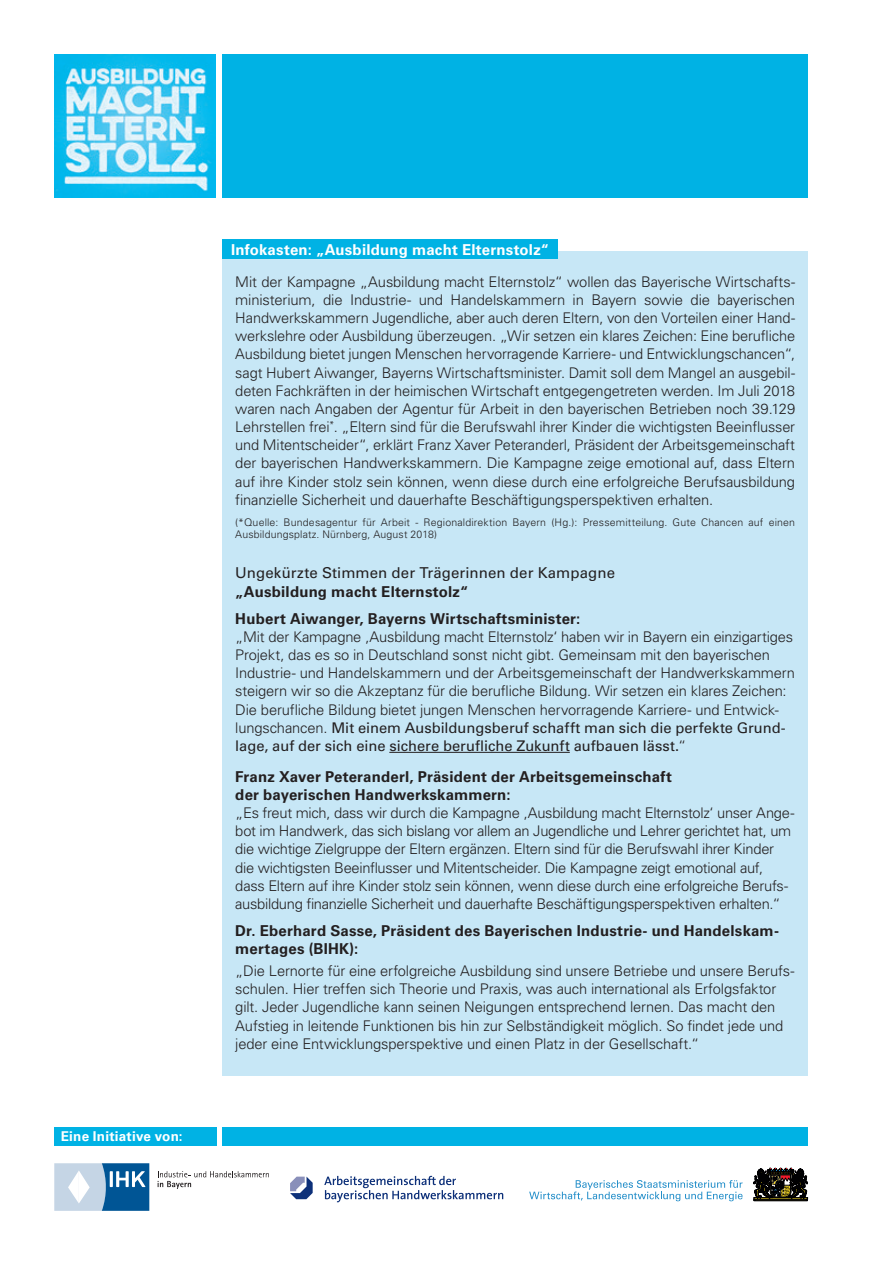
<style>
.page{position:relative;width:893px;height:1263px;background:#fff}
.page>*{position:absolute;margin:0;border:0;box-sizing:border-box;transform-origin:0 0}
.t1{font:700 15px/18.1px "Univers LT Std";letter-spacing:.015em;color:#231f20}
.t2{font:15px "Univers LT Std";letter-spacing:.01em;color:#231f20}
.t3{font:700 15px "Univers LT Std";letter-spacing:.015em;color:#fff}
.t4{font:300 14.7px/18.1px "Univers LT Std";letter-spacing:-.015em;color:#231f20}
.t5{font:700 13.5px "Univers LT Std";letter-spacing:.015em;color:#fff}
.t6{font:300 10.5px/12.6px "Univers LT Std";letter-spacing:.015em;color:#231f20}
.s1{font-weight:400}
</style>
<div class="page">
<img style="left:54px;top:54px;width:162px;height:144px">
<div style="left:222px;top:54px;width:586px;height:144px;background:#00b2e4"></div>
<div style="left:54px;top:1127px;width:162px;height:19px;background:#00b2e4"></div>
<div style="left:222px;top:1127px;width:586px;height:19px;background:#00b2e4"></div>
<svg style="left:54px;top:1163px;width:96px;height:48px;background:#7ea7c8"></svg>
<svg style="left:158px;top:1171px;width:111px;height:18px"></svg>
<svg style="left:324px;top:1176px;width:179px;height:26px"></svg>
<svg style="left:290px;top:1176px;width:23px;height:23px"></svg>
<svg style="left:753px;top:1168px;width:55px;height:33px;background:#39332b"></svg>
<svg style="left:529px;top:1180px;width:214px;height:21px"></svg>
<div style="left:223px;top:251px;width:585px;height:824px;background:#c7e7f6"></div>
<hr style="left:389px;top:752px;width:181px;height:1px;background:#231f20">
<div style="left:223px;top:239px;width:335px;height:20px;background:#00b2e4"></div>
<p class="t5" style="left:61px;top:1128px;width:123px">Eine Initiative von:</p>
<p class="t3" style="left:231px;top:241px;width:320px">Infokasten: „Ausbildung macht Elternstolz“</p>
<p class="t4" style="left:235px;top:273px;width:561px;text-align:justify">Mit der Kampagne „Ausbildung macht Elternstolz“ wollen das Bayerische Wirtschafts&shy;ministerium, die Industrie- und Handelskammern in Bayern sowie die bayerischen Handwerkskammern Jugendliche, aber auch deren Eltern, von den Vorteilen einer Hand&shy;werkslehre oder Ausbildung überzeugen. „Wir setzen ein klares Zeichen: Eine berufliche Ausbildung bietet jungen Menschen hervorragende Karriere- und Entwicklungschancen“, sagt Hubert Aiwanger, Bayerns Wirtschaftsminister. Damit soll dem Mangel an ausgebil&shy;deten Fachkräften in der heimischen Wirtschaft entgegengetreten werden. Im Juli 2018 waren nach Angaben der Agentur für Arbeit in den bayerischen Betrieben noch 39.129<br>Lehrstellen frei<sup>*</sup>. „Eltern sind für die Berufswahl ihrer Kinder die wichtigsten Beeinflusser und Mitentscheider“, erklärt Franz Xaver Peteranderl, Präsident der Arbeitsgemeinschaft der bayerischen Handwerkskammern. Die Kampagne zeige emotional auf, dass Eltern auf ihre Kinder stolz sein können, wenn diese durch eine erfolgreiche Berufsausbildung finanzielle Sicherheit und dauerhafte Beschäftigungsperspektiven erhalten.</p>
<p class="t6" style="left:235px;top:516px;width:561px">(*Quelle: Bundesagentur für Arbeit - Regionaldirektion Bayern (Hg.): Pressemitteilung. Gute Chancen auf einen<br>Ausbildungsplatz. Nürnberg, August 2018)</p>
<p class="t2" style="left:235px;top:564px;width:381px">Ungekürzte Stimmen der Trägerinnen der Kampagne</p>
<p class="t1" style="left:235px;top:579px;width:347px;line-height:26.7px">„Ausbildung macht Elternstolz“<br>Hubert Aiwanger, Bayerns Wirtschaftsminister:</p>
<p class="t4" style="left:235px;top:628px;width:561px">„Mit der Kampagne ‚Ausbildung macht Elternstolz‘ haben wir in Bayern ein einzigartiges Projekt, das es so in Deutschland sonst nicht gibt. Gemeinsam mit den bayerischen Industrie- und Handelskammern und der Arbeitsgemeinschaft der Handwerkskammern steigern wir so die Akzeptanz für die berufliche Bildung. Wir setzen ein klares Zeichen:<br>Die berufliche Bildung bietet jungen Menschen hervorragende Karriere- und Entwick&shy;lungschancen. <span class="s1">Mit einem Ausbildungsberuf schafft man sich die perfekte Grund&shy;lage, auf der sich eine sichere berufliche Zukunft aufbauen lässt.</span>“</p>
<p class="t1" style="left:235px;top:767px;width:438px">Franz Xaver Peteranderl, Präsident der Arbeitsgemeinschaft der bayerischen Handwerkskammern:</p>
<p class="t4" style="left:235px;top:804px;width:561px">„Es freut mich, dass wir durch die Kampagne ‚Ausbildung macht Elternstolz‘ unser Ange&shy;bot im Handwerk, das sich bislang vor allem an Jugendliche und Lehrer gerichtet hat, um die wichtige Zielgruppe der Eltern ergänzen. Eltern sind für die Berufswahl ihrer Kinder die wichtigsten Beeinflusser und Mitentscheider. Die Kampagne zeigt emotional auf, dass Eltern auf ihre Kinder stolz sein können, wenn diese durch eine erfolgreiche Berufs&shy;ausbildung finanzielle Sicherheit und dauerhafte Beschäftigungsperspektiven erhalten.“</p>
<p class="t1" style="left:235px;top:921px;width:545px">Dr. Eberhard Sasse, Präsident des Bayerischen Industrie- und Handelskam&shy;mertages (BIHK):</p>
<p class="t4" style="left:235px;top:962px;width:561px">„Die Lernorte für eine erfolgreiche Ausbildung sind unsere Betriebe und unsere Berufs&shy;schulen. Hier treffen sich Theorie und Praxis, was auch international als Erfolgsfaktor gilt. Jeder Jugendliche kann seinen Neigungen entsprechend lernen. Das macht den Aufstieg in leitende Funktionen bis hin zur Selbständigkeit möglich. So findet jede und jeder eine Entwicklungsperspektive und einen Platz in der Gesellschaft.“</p>
</div>
